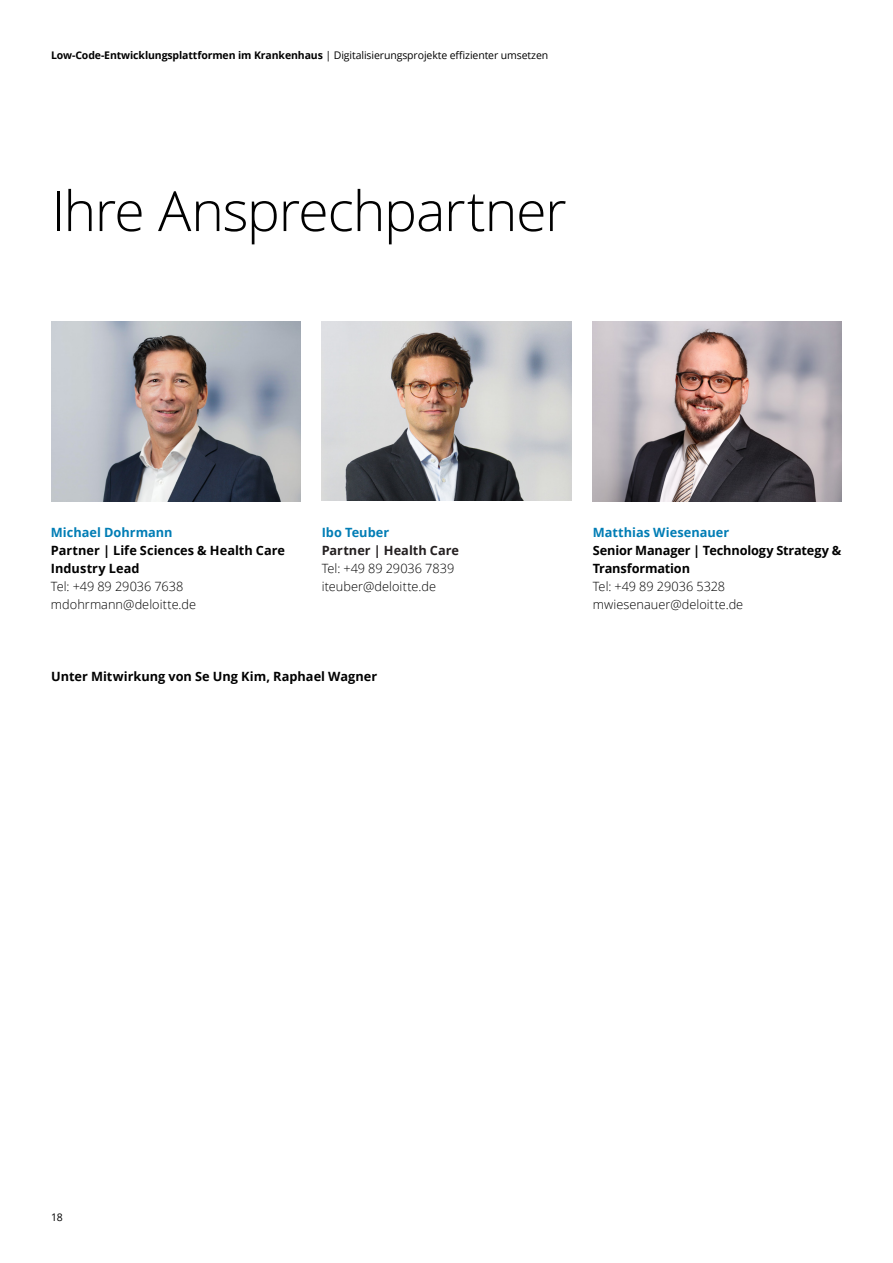
<style>
.page{position:relative;width:893px;height:1263px;background:#fff}
.page>*{position:absolute;margin:0;border:0;box-sizing:border-box;transform-origin:0 0}
.Story_heading_light{font:300 55.5px "Open Sans";letter-spacing:-.025em;color:#010101}
.Subhead_B__8_5_12pt{font:700 12.75px/18px "Open Sans";color:#010101}
.Body_copy__8_5_12pt{font:300 12.75px "Open Sans";color:#010101}
.Subhead_A__8_5_12pt{font:700 12.75px "Open Sans";color:#007db5}
.Subhead_B__8_5_12pt-2{font:700 12.75px "Open Sans";letter-spacing:.005em;color:#231f20}
.t1{font:700 10.5px "Open Sans";letter-spacing:-.01em;color:#010101}
.t2{font:10.5px "Open Sans";color:#010101}
.s1{font-weight:400}
</style>
<div class="page">
<img style="left:592px;top:321px;width:250px;height:180px">
<img style="left:51px;top:321px;width:249px;height:180px">
<img style="left:322px;top:321px;width:249px;height:180px">
<p class="t1" style="left:51px;top:48px;width:499px">Low-Code-Entwicklungsplattformen im Krankenhaus <span class="s1">| Digitalisierungsprojekte effizienter umsetzen</span></p>
<p class="Story_heading_light" style="left:51px;top:173px;width:517px">Ihre Ansprechpartner</p>
<p class="Subhead_A__8_5_12pt" style="left:51px;top:523px;width:123px">Michael Dohrmann</p>
<p class="Subhead_B__8_5_12pt" style="left:51px;top:541px;width:236px">Partner | Life Sciences &amp; Health Care<br>Industry Lead</p>
<p class="Body_copy__8_5_12pt" style="left:51px;top:578px;width:134px">Tel: +49 89 29036 7638</p>
<p class="Body_copy__8_5_12pt" style="left:51px;top:596px;width:147px">mdohrmann@deloitte.de</p>
<p class="Subhead_A__8_5_12pt" style="left:322px;top:523px;width:69px">Ibo Teuber</p>
<p class="Subhead_B__8_5_12pt-2" style="left:322px;top:541px;width:139px">Partner | Health Care</p>
<p class="Body_copy__8_5_12pt" style="left:322px;top:560px;width:134px">Tel: +49 89 29036 7839</p>
<p class="Body_copy__8_5_12pt" style="left:322px;top:578px;width:116px">iteuber@deloitte.de</p>
<p class="Subhead_B__8_5_12pt" style="left:51px;top:667px;width:328px">Unter Mitwirkung von Se Ung Kim, Raphael Wagner</p>
<p class="Subhead_A__8_5_12pt" style="left:593px;top:523px;width:138px">Matthias Wiesenauer</p>
<p class="Subhead_B__8_5_12pt" style="left:593px;top:541px;width:250px">Senior Manager | Technology Strategy &amp;<br>Transformation</p>
<p class="Body_copy__8_5_12pt" style="left:593px;top:578px;width:134px">Tel: +49 89 29036 5328</p>
<p class="Body_copy__8_5_12pt" style="left:593px;top:596px;width:152px">mwiesenauer@deloitte.de</p>
<p class="t2" style="left:51px;top:1210px;width:13px">18</p>
</div>
